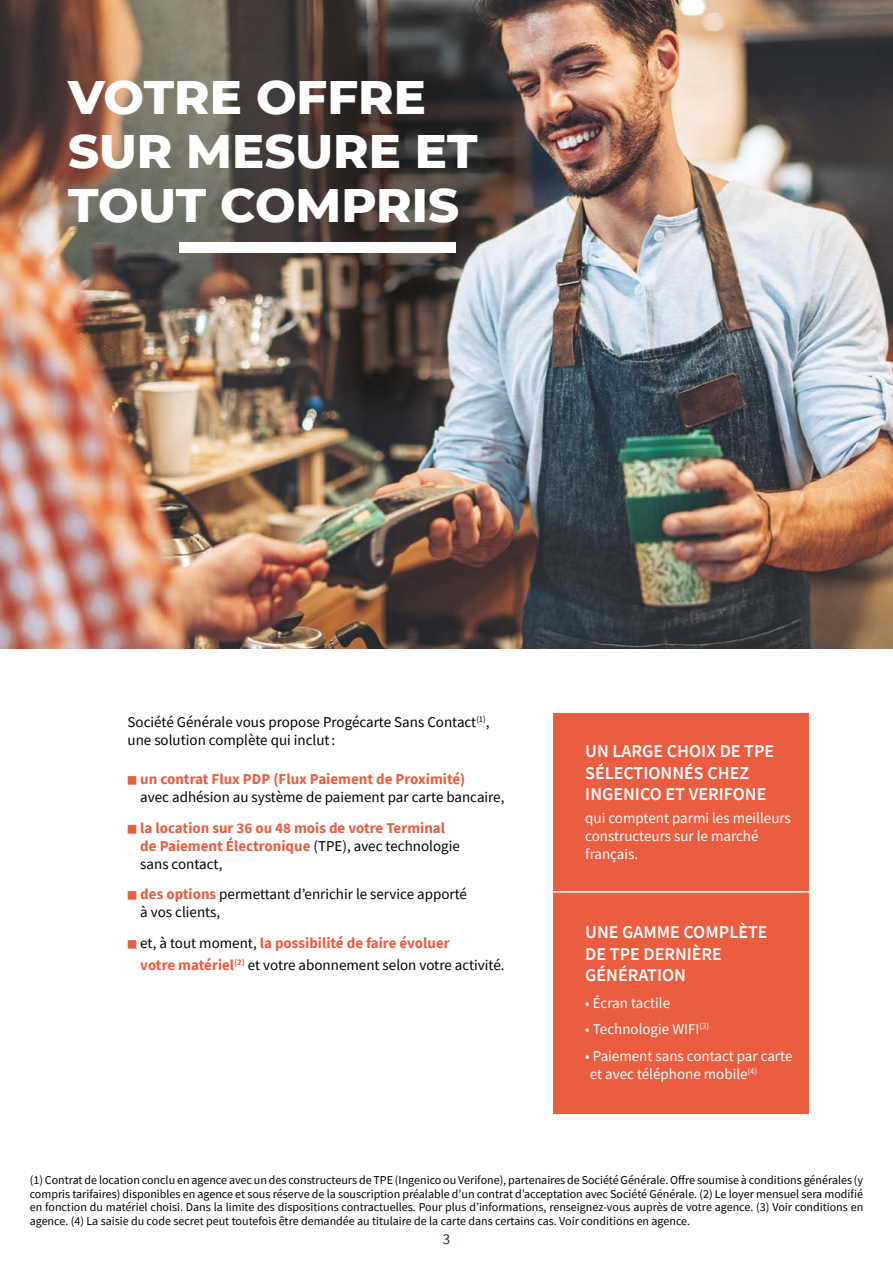
<style>
.page{position:relative;width:893px;height:1263px;background:#fff}
.page>*{position:absolute;margin:0;border:0;box-sizing:border-box;transform-origin:0 0}
.t1{font:800 48px/54px "Montserrat";color:#fff}
.t2{font:600 18px/21.6px "Source Sans Pro";color:#fff}
.t3{font:15px/18px "Source Sans Pro";color:#000}
.t4{font:15px/18px "Source Sans Pro";color:#fff}
.t5{font:700 15px/18px "Source Sans Pro";color:#eb5d40}
.t6{font:15px "Source Sans Pro";color:#262957}
.t7{font:12px/13.5px "Source Sans Pro";color:#000;text-align:justify}
.s1{font-size:10.5px;color:#eb5d40}
.s2{font-weight:700;color:#eb5d40}
.s3{font-weight:400;font-size:10.5px}
.s4{font-weight:400;color:#000}
</style>
<div class="page">
<img style="left:0;top:0;width:893px;height:648px">
<div style="left:179px;top:243px;width:276px;height:10px;background:#fff"></div>
<div style="left:553px;top:713px;width:255px;height:401px;background:#eb5d40"></div>
<hr style="left:549px;top:891px;width:275px;height:2px;background:#fff">
<h1 class="t1" style="left:68px;top:67px;width:411px">VOTRE OFFRE<br>SUR MESURE ET<br>TOUT COMPRIS</h1>
<p class="t3" style="left:128px;top:713px;width:364px">Société Générale vous propose Progécarte Sans Contact<sup>(1)</sup>, une solution complète qui inclut:</p>
<p class="t3" style="left:140px;top:770px;width:366px;text-indent:-13px"><span class="s1">■</span> <span class="s2">un contrat Flux PDP (Flux Paiement de Proximité)<br></span>avec adhésion au système de paiement par carte bancaire,</p>
<p class="t5" style="left:140px;top:818px;width:321px;text-indent:-13px"><span class="s3">■</span> la location sur 36 ou 48 mois de votre Terminal de Paiement Électronique <span class="s4">(TPE), avec technologie sans contact,</span></p>
<p class="t3" style="left:140px;top:885px;width:328px;text-indent:-13px"><span class="s1">■</span> <span class="s2">des options</span> permettant d’enrichir le service apporté à vos clients,</p>
<p class="t3" style="left:140px;top:932px;width:366px;line-height:21.6px;text-indent:-13px"><span class="s1">■</span> et, à tout moment, <span class="s2">la possibilité de faire évoluer<br>votre matériel</span><sup>(2)</sup> et votre abonnement selon votre activité.</p>
<h2 class="t2" style="left:585px;top:740px;width:190px">UN LARGE CHOIX DE TPE<br>SÉLECTIONNÉS CHEZ<br>INGENICO ET VERIFONE</h2>
<p class="t4" style="left:585px;top:808px;width:207px">qui comptent parmi les meilleurs constructeurs sur le marché français.</p>
<h2 class="t2" style="left:585px;top:921px;width:184px">UNE GAMME COMPLÈTE<br>DE TPE DERNIÈRE<br>GÉNÉRATION</h2>
<p class="t4" style="left:585px;top:994px;width:86px">• Écran tactile</p>
<p class="t4" style="left:585px;top:1020px;width:125px">• Technologie WIFI<sup>(3)</sup></p>
<p class="t4" style="left:590px;top:1047px;width:204px;text-indent:-5px">• Paiement sans contact par carte et avec téléphone mobile<sup>(4)</sup></p>
<p class="t7" style="left:30px;top:1173px;width:835px">(1) Contrat de location conclu en agence avec un des constructeurs de TPE (Ingenico ou Verifone), partenaires de Société Générale. Offre soumise à conditions générales (y compris tarifaires) disponibles en agence et sous réserve de la souscription préalable d’un contrat d’acceptation avec Société Générale. (2) Le loyer mensuel sera modifié en fonction du matériel choisi. Dans la limite des dispositions contractuelles. Pour plus d’informations, renseignez-vous auprès de votre agence. (3) Voir conditions en agence. (4) La saisie du code secret peut toutefois être demandée au titulaire de la carte dans certains cas. Voir conditions en agence.</p>
<p class="t6" style="left:443px;top:1230px;width:9px">3</p>
</div>
